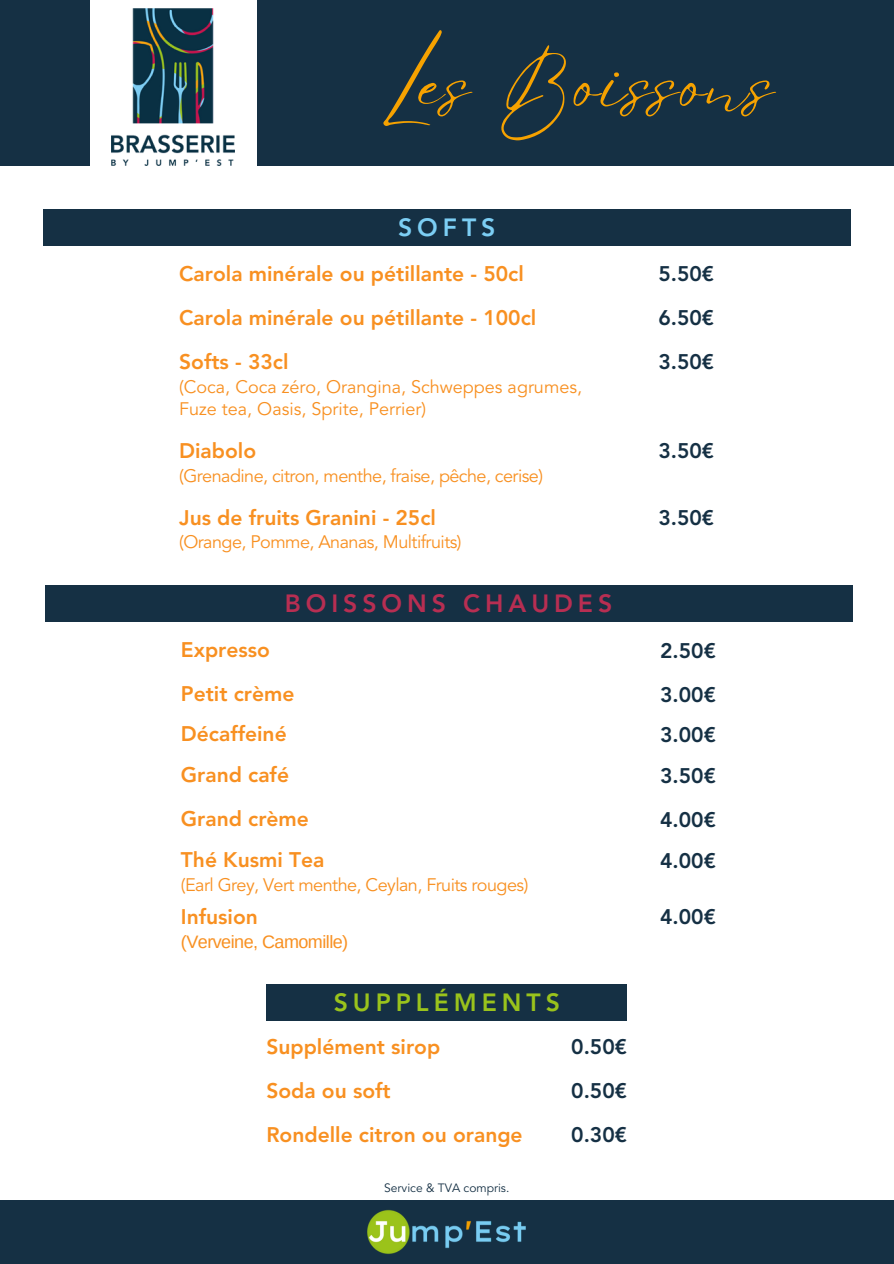
<style>
.page{position:relative;width:894px;height:1264px;background:#fff}
.page>*{position:absolute;margin:0;border:0;box-sizing:border-box;transform-origin:0 0}
.t1{font:75px "Eyesome Script";letter-spacing:.03em;color:#f6a200}
.t2{font:800 24.75px "Avenir LT Std";letter-spacing:.2em;color:#b72e52}
.t3{font:800 24.75px "Avenir LT Std";letter-spacing:.2em;color:#9ac31c}
.t4{font:800 24.75px "Avenir LT Std";letter-spacing:.2em;color:#7ccef4}
.t5{font:800 21px "Avenir LT Std";color:#f89021}
.t6{font:800 21px "Avenir LT Std";color:#153044}
.t7{font:18px "Avenir LT Std";letter-spacing:-.03em;color:#f89021}
.t8{font:18px/22.5px "Avenir LT Std";color:#f89021}
.t9{font:18px "Arimo";letter-spacing:-.03em;color:#f89021}
.t10{font:12px "Avenir LT Std";color:#153044}
</style>
<div class="page">
<div style="left:257px;top:0;width:636px;height:166px;background:#153044"></div>
<div style="left:0;top:1199px;width:893px;height:64px;background:#153044"></div>
<img style="left:367px;top:1210px;width:159px;height:44px">
<div style="left:43px;top:209px;width:807px;height:37px;background:#153044"></div>
<div style="left:45px;top:585px;width:807px;height:36px;background:#153044"></div>
<div style="left:266px;top:984px;width:361px;height:36px;background:#153044"></div>
<div style="left:0;top:0;width:89px;height:166px;background:#153044"></div>
<img style="left:112px;top:9px;width:122px;height:156px">
<h3 class="t1" style="left:379px;top:37px;width:395px">Les Boissons</h3>
<h1 class="t4" style="left:398px;top:217px;width:99px">SOFTS</h1>
<h2 class="t5" style="left:179px;top:265px;width:346px">Carola minérale ou pétillante - 50cl</h2>
<h3 class="t6" style="left:658px;top:265px;width:57px">5.50€</h3>
<h3 class="t5" style="left:179px;top:309px;width:358px">Carola minérale ou pétillante - 100cl</h3>
<h4 class="t6" style="left:658px;top:309px;width:57px">6.50€</h4>
<h3 class="t5" style="left:179px;top:353px;width:111px">Softs - 33cl</h3>
<h3 class="t8" style="left:179px;top:377px;width:404px">(Coca, Coca zéro, Orangina, Schweppes agrumes,<br>Fuze tea, Oasis, Sprite, Perrier)</h3>
<h3 class="t5" style="left:179px;top:442px;width:78px">Diabolo</h3>
<h3 class="t7" style="left:179px;top:468px;width:365px">(Grenadine, citron, menthe, fraise, pêche, cerise)</h3>
<h3 class="t5" style="left:179px;top:509px;width:258px">Jus de fruits Granini - 25cl</h3>
<h3 class="t7" style="left:179px;top:534px;width:284px">(Orange, Pomme, Ananas, Multifruits)</h3>
<h3 class="t2" style="left:285px;top:593px;width:329px">BOISSONS CHAUDES</h3>
<h3 class="t6" style="left:658px;top:353px;width:57px">3.50€</h3>
<h4 class="t6" style="left:658px;top:442px;width:57px">3.50€</h4>
<h3 class="t6" style="left:658px;top:509px;width:57px">3.50€</h3>
<h2 class="t5" style="left:181px;top:641px;width:90px">Expresso</h2>
<h3 class="t6" style="left:660px;top:642px;width:57px">2.50€</h3>
<h3 class="t5" style="left:181px;top:684px;width:115px">Petit crème</h3>
<h3 class="t6" style="left:660px;top:686px;width:57px">3.00€</h3>
<p class="t5" style="left:181px;top:725px;width:107px">Décaffeiné</p>
<p class="t6" style="left:660px;top:726px;width:57px">3.00€</p>
<h3 class="t5" style="left:181px;top:766px;width:110px">Grand café</h3>
<h3 class="t6" style="left:660px;top:767px;width:57px">3.50€</h3>
<h3 class="t5" style="left:181px;top:810px;width:129px">Grand crème</h3>
<h3 class="t6" style="left:660px;top:811px;width:57px">4.00€</h3>
<h4 class="t5" style="left:181px;top:851px;width:145px">Thé Kusmi Tea</h4>
<h4 class="t7" style="left:181px;top:877px;width:349px">(Earl Grey, Vert menthe, Ceylan, Fruits rouges)</h4>
<h3 class="t5" style="left:181px;top:908px;width:78px">Infusion</h3>
<h3 class="t9" style="left:181px;top:931px;width:169px">(Verveine, Camomille)</h3>
<h4 class="t3" style="left:333px;top:992px;width:227px">SUPPLÉMENTS</h4>
<h4 class="t5" style="left:266px;top:1038px;width:175px">Supplément sirop</h4>
<h3 class="t6" style="left:571px;top:1038px;width:57px">0.50€</h3>
<h3 class="t5" style="left:266px;top:1082px;width:126px">Soda ou soft</h3>
<h3 class="t6" style="left:571px;top:1082px;width:57px">0.50€</h3>
<h2 class="t5" style="left:266px;top:1125px;width:258px">Rondelle citron ou orange</h2>
<h3 class="t6" style="left:571px;top:1125px;width:57px">0.30€</h3>
<h3 class="t10" style="left:384px;top:1182px;width:127px">Service &amp; TVA compris.</h3>
<h3 class="t6" style="left:660px;top:852px;width:57px">4.00€</h3>
<h3 class="t6" style="left:660px;top:908px;width:57px">4.00€</h3>
</div>
